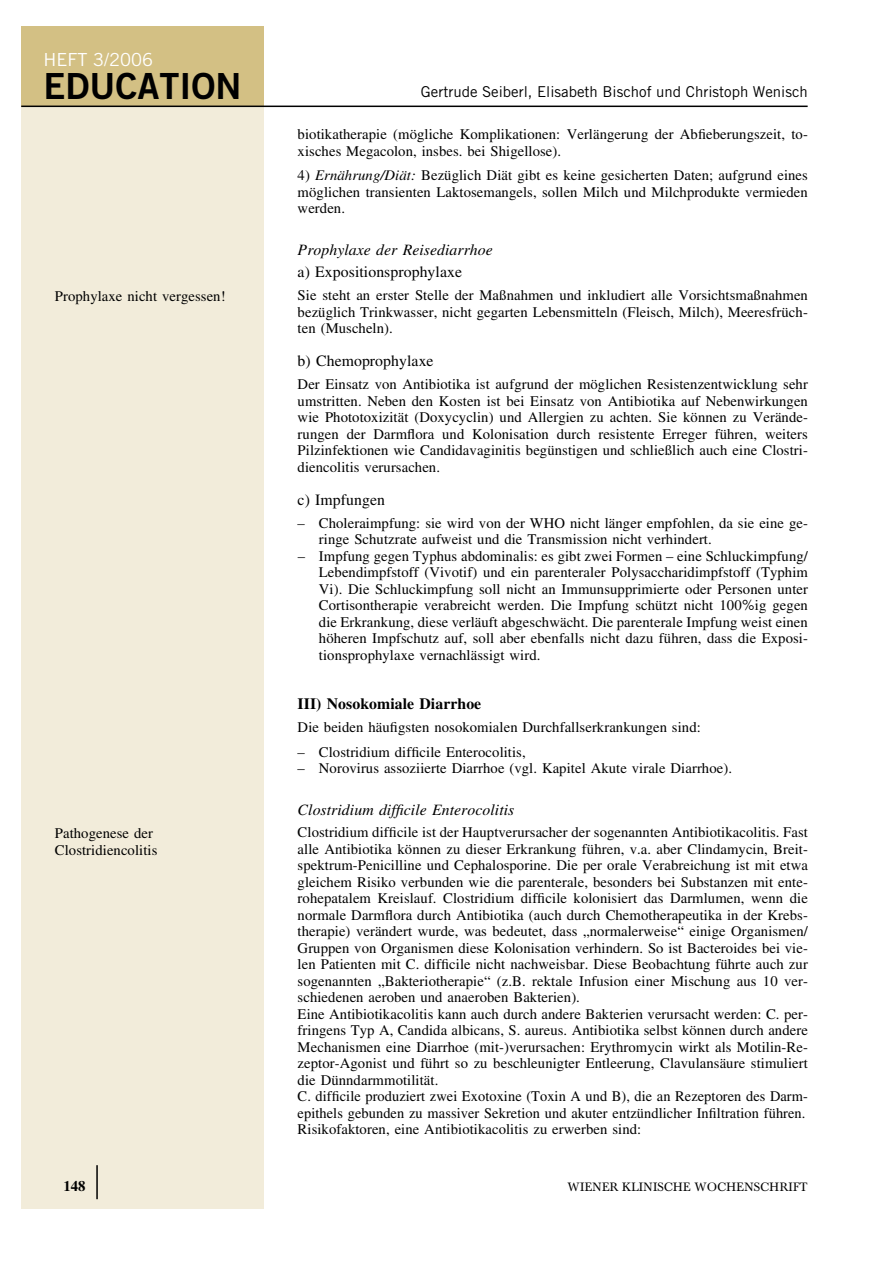
<style>
.page{position:relative;width:893px;height:1263px;background:#fff}
.page>*{position:absolute;margin:0;border:0;box-sizing:border-box;transform-origin:0 0}
.t1{font:36px "Trade Gothic Bold Two";color:#000}
.t2{font:18px "Trade Gothic";color:#fff}
.t3{font:italic 15.75px "Times";letter-spacing:.005em;color:#000}
.t4{font:15.75px "Times";letter-spacing:.005em;color:#000}
.t5{font:700 15.75px "Times";letter-spacing:.005em;color:#000}
.t6{font:15px "Trade Gothic";color:#000}
.t7{font:14.7px/16.5px "Times";letter-spacing:.005em;color:#000}
.t8{font:700 14.7px "Times";color:#000}
.t9{font:12px "Bas Reg";color:#000}
.s1{font-style:italic}
.s2{font-family:"Helvetica";font-weight:300}
</style>
<div class="page">
<div style="left:21px;top:99px;width:243px;height:1109px;background:#f2ecda"></div>
<div style="left:21px;top:26px;width:243px;height:81px;background:#d3c084"></div>
<hr style="left:21px;top:106px;width:787px;height:1px;background:#000">
<hr style="left:96px;top:1165px;width:2px;height:34px;background:#000">
<p class="t2" style="left:44px;top:48px;width:111px">HEFT 3/2006</p>
<h1 class="t1" style="left:44px;top:63px;width:199px">EDUCATION</h1>
<p class="t7" style="left:55px;top:288px;width:172px">Prophylaxe nicht vergessen!</p>
<p class="t7" style="left:55px;top:825px;width:104px">Pathogenese der<br>Clostridiencolitis</p>
<p class="t6" style="left:421px;top:83px;width:389px">Gertrude Seiberl, Elisabeth Bischof und Christoph Wenisch</p>
<p class="t7" style="left:298px;top:126px;width:512px">biotikatherapie (mögliche Komplikationen: Verlängerung der Abfieberungszeit, to&shy;xisches Megacolon, insbes. bei Shigellose).</p>
<p class="t7" style="left:298px;top:167px;width:512px;text-align:justify">4) <span class="s1">Ernährung/Diät:</span> Bezüglich Diät gibt es keine gesicherten Daten; aufgrund eines möglichen transienten Laktosemangels, sollen Milch und Milchprodukte vermieden werden.</p>
<p class="t3" style="left:298px;top:241px;width:197px">Prophylaxe der Reisediarrhoe</p>
<p class="t4" style="left:298px;top:263px;width:166px">a) Expositionsprophylaxe</p>
<p class="t7" style="left:298px;top:287px;width:512px;text-align:justify">Sie steht an erster Stelle der Maßnahmen und inkludiert alle Vorsichtsmaßnahmen bezüglich Trinkwasser, nicht gegarten Lebensmitteln (Fleisch, Milch), Meeresfrüch&shy;ten (Muscheln).</p>
<p class="t4" style="left:298px;top:352px;width:137px">b) Chemoprophylaxe</p>
<p class="t7" style="left:298px;top:376px;width:512px;text-align:justify">Der Einsatz von Antibiotika ist aufgrund der möglichen Resistenzentwicklung sehr umstritten. Neben den Kosten ist bei Einsatz von Antibiotika auf Nebenwirkungen wie Phototoxizität (Doxycyclin) und Allergien zu achten. Sie können zu Verände&shy;rungen der Darmflora und Kolonisation durch resistente Erreger führen, weiters Pilzinfektionen wie Candidavaginitis begünstigen und schließlich auch eine Clostri&shy;diencolitis verursachen.</p>
<p class="t4" style="left:298px;top:491px;width:89px">c) Impfungen</p>
<p class="t7" style="left:319px;top:514px;width:490px;text-indent:-21px">– Choleraimpfung: sie wird von der WHO nicht länger empfohlen, da sie eine ge&shy;ringe Schutzrate aufweist und die Transmission nicht verhindert.</p>
<p class="t7" style="left:319px;top:547px;width:491px;text-align:justify;text-indent:-21px">– Impfung gegen Typhus abdominalis: es gibt zwei Formen – eine Schluckimpfung/ Lebendimpfstoff (Vivotif) und ein parenteraler Polysaccharidimpfstoff (Typhim Vi). Die Schluckimpfung soll nicht an Immunsupprimierte oder Personen unter Cortisontherapie verabreicht werden. Die Impfung schützt nicht 100<span class="s2">%</span>ig gegen die Erkrankung, diese verläuft abgeschwächt. Die parenterale Impfung weist einen höheren Impfschutz auf, soll aber ebenfalls nicht dazu führen, dass die Exposi&shy;tionsprophylaxe vernachlässigt wird.</p>
<p class="t5" style="left:298px;top:694px;width:185px">III) Nosokomiale Diarrhoe</p>
<p class="t7" style="left:298px;top:719px;width:405px">Die beiden häufigsten nosokomialen Durchfallserkrankungen sind:</p>
<p class="t7" style="left:298px;top:743px;width:230px">– Clostridium difficile Enterocolitis,</p>
<p class="t7" style="left:298px;top:760px;width:436px">– Norovirus assoziierte Diarrhoe (vgl. Kapitel Akute virale Diarrhoe).</p>
<p class="t3" style="left:298px;top:801px;width:218px">Clostridium difficile Enterocolitis</p>
<p class="t7" style="left:298px;top:824px;width:512px">Clostridium difficile ist der Hauptverursacher der sogenannten Antibiotikacolitis. Fast alle Antibiotika können zu dieser Erkrankung führen, v.a. aber Clindamycin, Breit&shy;spektrum-Penicilline und Cephalosporine. Die per orale Verabreichung ist mit etwa gleichem Risiko verbunden wie die parenterale, besonders bei Substanzen mit ente&shy;rohepatalem Kreislauf. Clostridium difficile kolonisiert das Darmlumen, wenn die normale Darmflora durch Antibiotika (auch durch Chemotherapeutika in der Krebs&shy;therapie) verändert wurde, was bedeutet, dass „normalerweise“ einige Organismen/ Gruppen von Organismen diese Kolonisation verhindern. So ist Bacteroides bei vie&shy;len Patienten mit C. difficile nicht nachweisbar. Diese Beobachtung führte auch zur sogenannten „Bakteriotherapie“ (z.B. rektale Infusion einer Mischung aus 10 ver&shy;schiedenen aeroben und anaeroben Bakterien).<br>Eine Antibiotikacolitis kann auch durch andere Bakterien verursacht werden: C. per&shy;fringens Typ A, Candida albicans, S. aureus. Antibiotika selbst können durch andere Mechanismen eine Diarrhoe (mit-)verursachen: Erythromycin wirkt als Motilin-Re&shy;zeptor-Agonist und führt so zu beschleunigter Entleerung, Clavulansäure stimuliert die Dünndarmmotilität.<br>C. difficile produziert zwei Exotoxine (Toxin A und B), die an Rezeptoren des Darm&shy;epithels gebunden zu massiver Sekretion und akuter entzündlicher Infiltration führen.<br>Risikofaktoren, eine Antibiotikacolitis zu erwerben sind:</p>
<p class="t8" style="left:64px;top:1177px;width:24px">148</p>
<p class="t9" style="left:568px;top:1180px;width:242px">WIENER KLINISCHE WOCHENSCHRIFT</p>
</div>
